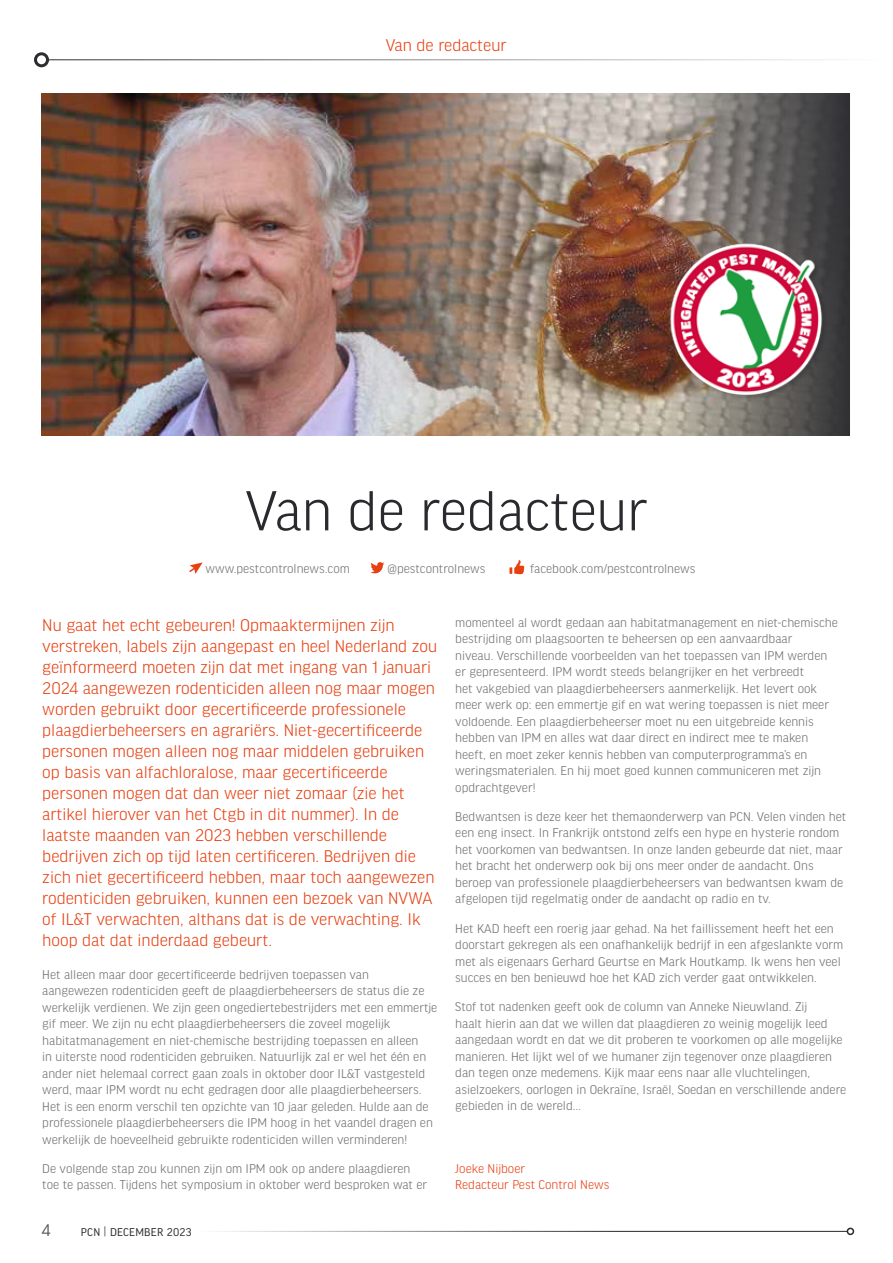
<style>
.page{position:relative;width:893px;height:1263px;background:#fff}
.page>*{position:absolute;margin:0;border:0;box-sizing:border-box;transform-origin:0 0}
.t1{font:300 60px "Good Headline Pro";color:#2a2a2e}
.t2{font:300 18px/21px "Good Headline Pro";color:#e74011}
.t3{font:18px "Good Headline Pro";color:#575756}
.t4{font:300 13.5px/16.5px "Good Headline Pro";color:#706f6f}
.t5{font:300 13.5px/16.5px "Good Headline Pro";color:#e74011}
.t6{font:12px "Good Headline Pro";letter-spacing:.02em;color:#2a2a2e}
.s1{font-weight:300}
</style>
<div class="page">
<img style="left:542px;top:94px;width:308px;height:342px">
<svg style="left:189px;top:562px;width:14px;height:12px"></svg>
<svg style="left:370px;top:562px;width:14px;height:11px"></svg>
<svg style="left:509px;top:560px;width:15px;height:14px"></svg>
<img style="left:668px;top:241px;width:163px;height:163px">
<img style="left:42px;top:94px;width:500px;height:342px">
<hr style="left:48px;top:60px;width:843px;height:1px;background:#2a2a2e">
<div style="left:34px;top:52px;width:15px;height:15px;border:3px solid #2a2a2e;border-radius:50%"></div>
<hr style="left:195px;top:1231px;width:652px;height:1px;background:#2a2a2e">
<div style="left:847px;top:1227px;width:7px;height:8px;border:2px solid #2a2a2e;border-radius:50%"></div>
<h2 class="t2" style="left:386px;top:35px;width:122px">Van de redacteur</h2>
<h1 class="t1" style="left:245px;top:481px;width:404px">Van de redacteur</h1>
<p class="t4" style="left:206px;top:560px;width:146px">www.pestcontrolnews.com</p>
<p class="t4" style="left:388px;top:560px;width:99px">@pestcontrolnews</p>
<p class="t4" style="left:530px;top:560px;width:167px">facebook.com/pestcontrolnews</p>
<p class="t2" style="left:42px;top:614px;width:396px">Nu gaat het echt gebeuren! Opmaaktermijnen zijn verstreken, labels zijn aangepast en heel Nederland zou geïnformeerd moeten zijn dat met ingang van 1 januari 2024 aangewezen rodenticiden alleen nog maar mogen worden gebruikt door gecertificeerde professionele plaagdierbeheersers en agrariërs. Niet-gecertificeerde personen mogen alleen nog maar middelen gebruiken op basis van alfachloralose, maar gecertificeerde personen mogen dat dan weer niet zomaar (zie het artikel hierover van het Ctgb in dit nummer). In de laatste maanden van 2023 hebben verschillende bedrijven zich op tijd laten certificeren. Bedrijven die zich niet gecertificeerd hebben, maar toch aangewezen rodenticiden gebruiken, kunnen een bezoek van NVWA of IL&amp;T verwachten, althans dat is de verwachting. Ik hoop dat dat inderdaad gebeurt.</p>
<p class="t4" style="left:42px;top:966px;width:396px">Het alleen maar door gecertificeerde bedrijven toepassen van aangewezen rodenticiden geeft de plaagdierbeheersers de status die ze werkelijk verdienen. We zijn geen ongediertebestrijders met een emmertje gif meer. We zijn nu echt plaagdierbeheersers die zoveel mogelijk habitatmanagement en niet-chemische bestrijding toepassen en alleen<br>in uiterste nood rodenticiden gebruiken. Natuurlijk zal er wel het één en ander niet helemaal correct gaan zoals in oktober door IL&amp;T vastgesteld werd, maar IPM wordt nu echt gedragen door alle plaagdierbeheersers.<br>Het is een enorm verschil ten opzichte van 10 jaar geleden. Hulde aan de professionele plaagdierbeheersers die IPM hoog in het vaandel dragen en werkelijk de hoeveelheid gebruikte rodenticiden willen verminderen!</p>
<p class="t4" style="left:42px;top:1160px;width:386px">De volgende stap zou kunnen zijn om IPM ook op andere plaagdieren toe te passen. Tijdens het symposium in oktober werd besproken wat er</p>
<h2 class="t3" style="left:42px;top:1222px;width:10px">4</h2>
<p class="t6" style="left:81px;top:1226px;width:112px">PCN <span class="s1">|</span> DECEMBER 2023</p>
<p class="t4" style="left:455px;top:614px;width:384px">momenteel al wordt gedaan aan habitatmanagement en niet-chemische bestrijding om plaagsoorten te beheersen op een aanvaardbaar<br>niveau. Verschillende voorbeelden van het toepassen van IPM werden er gepresenteerd. IPM wordt steeds belangrijker en het verbreedt<br>het vakgebied van plaagdierbeheersers aanmerkelijk. Het levert ook meer werk op: een emmertje gif en wat wering toepassen is niet meer voldoende. Een plaagdierbeheerser moet nu een uitgebreide kennis hebben van IPM en alles wat daar direct en indirect mee te maken heeft, en moet zeker kennis hebben van computerprogramma’s en weringsmaterialen. En hij moet goed kunnen communiceren met zijn opdrachtgever!</p>
<p class="t4" style="left:455px;top:808px;width:393px">Bedwantsen is deze keer het themaonderwerp van PCN. Velen vinden het een eng insect. In Frankrijk ontstond zelfs een hype en hysterie rondom het voorkomen van bedwantsen. In onze landen gebeurde dat niet, maar het bracht het onderwerp ook bij ons meer onder de aandacht. Ons beroep van professionele plaagdierbeheersers van bedwantsen kwam de afgelopen tijd regelmatig onder de aandacht op radio en tv.</p>
<p class="t4" style="left:455px;top:920px;width:389px">Het KAD heeft een roerig jaar gehad. Na het faillissement heeft het een doorstart gekregen als een onafhankelijk bedrijf in een afgeslankte vorm met als eigenaars Gerhard Geurtse en Mark Houtkamp. Ik wens hen veel succes en ben benieuwd hoe het KAD zich verder gaat ontwikkelen.</p>
<p class="t4" style="left:455px;top:999px;width:392px">Stof tot nadenken geeft ook de column van Anneke Nieuwland. Zij<br>haalt hierin aan dat we willen dat plaagdieren zo weinig mogelijk leed aangedaan wordt en dat we dit proberen te voorkomen op alle mogelijke manieren. Het lijkt wel of we humaner zijn tegenover onze plaagdieren dan tegen onze medemens. Kijk maar eens naar alle vluchtelingen, asielzoekers, oorlogen in Oekraïne, Israël, Soedan en verschillende andere gebieden in de wereld…</p>
<p class="t5" style="left:455px;top:1160px;width:155px">Joeke Nijboer<br>Redacteur Pest Control News</p>
</div>
